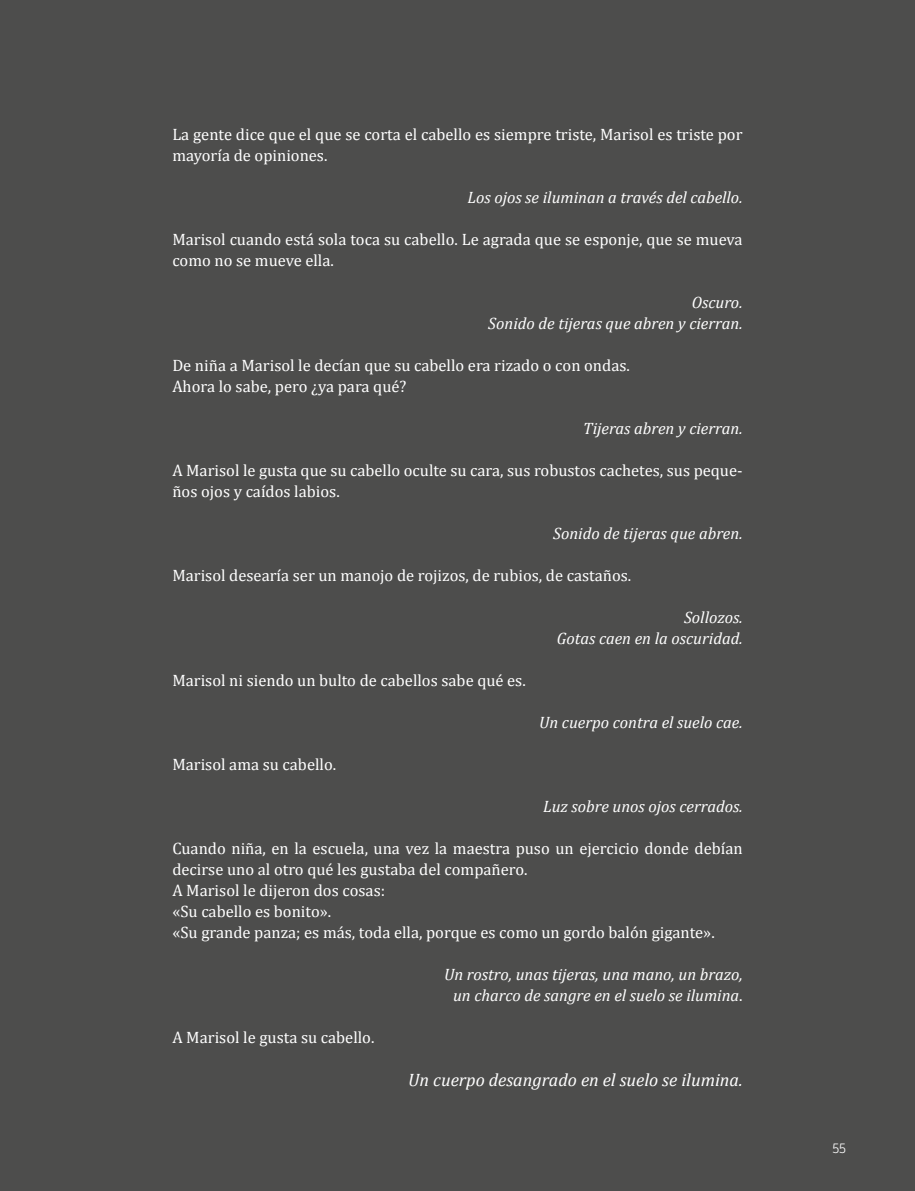
<style>
.page{position:relative;width:915px;height:1191px;background:#fff}
.page>*{position:absolute;margin:0;border:0;box-sizing:border-box;transform-origin:0 0}
.t1{font:italic 18px "Cambria";color:#fff}
.t2{font:16.5px/21px "Cambria";color:#fff}
.t3{font:italic 16.5px/21px "Cambria";color:#fff;text-align:right}
.t4{font:200 13.5px "Darwin Pro";color:#fff}
.s1{font-style:normal}
</style>
<div class="page">
<div style="left:0;top:0;width:914px;height:1191px;background:#4d4d4c"></div>
<p class="t2" style="left:172px;top:124px;width:571px">La gente dice que el que se corta el cabello es siempre triste, Marisol es triste por mayoría de opiniones.</p>
<p class="t3" style="left:467px;top:187px;width:276px">Los ojos se iluminan a través del cabello.</p>
<p class="t2" style="left:172px;top:229px;width:571px">Marisol cuando está sola toca su cabello. Le agrada que se esponje, que se mueva como no se mueve ella.</p>
<p class="t3" style="left:488px;top:292px;width:256px">Oscuro.<br>Sonido de tijeras que abren y cierran.</p>
<p class="t2" style="left:172px;top:355px;width:459px">De niña a Marisol le decían que su cabello era rizado o con ondas.<br>Ahora lo sabe, pero ¿ya para qué?</p>
<p class="t3" style="left:583px;top:418px;width:161px">Tijeras abren y cierran.</p>
<p class="t2" style="left:172px;top:460px;width:571px">A Marisol le gusta que su cabello oculte su cara, sus robustos cachetes, sus peque&shy;ños ojos y caídos labios.</p>
<p class="t3" style="left:553px;top:523px;width:191px">Sonido de tijeras que abren.</p>
<p class="t2" style="left:172px;top:565px;width:460px">Marisol desearía ser un manojo de rojizos, de rubios, de castaños.</p>
<p class="t3" style="left:556px;top:607px;width:187px">Sollozos.<br>Gotas caen en la oscuridad.</p>
<p class="t2" style="left:172px;top:670px;width:355px">Marisol ni siendo un bulto de cabellos sabe qué es.</p>
<p class="t3" style="left:539px;top:712px;width:205px">Un cuerpo contra el suelo cae.</p>
<p class="t2" style="left:172px;top:754px;width:165px">Marisol ama su cabello.</p>
<p class="t3" style="left:543px;top:796px;width:201px">Luz sobre unos ojos cerrados.</p>
<p class="t2" style="left:172px;top:838px;width:571px">Cuando niña, en la escuela, una vez la maestra puso un ejercicio donde debían decirse uno al otro qué les gustaba del compañero.<br>A Marisol le dijeron dos cosas:<br>«Su cabello es bonito».<br>«Su grande panza; es más, toda ella, porque es como un gordo balón gigante».</p>
<p class="t3" style="left:444px;top:964px;width:300px;text-align:center">Un rostro, unas tijeras, una mano, un brazo, un charco de sangre en el suelo se ilumina<span class="s1">.</span></p>
<p class="t2" style="left:172px;top:1027px;width:203px">A Marisol le gusta su cabello.</p>
<p class="t1" style="left:408px;top:1068px;width:336px">Un cuerpo desangrado en el suelo se ilumina.</p>
<p class="t4" style="left:832px;top:1139px;width:15px">55</p>
</div>
